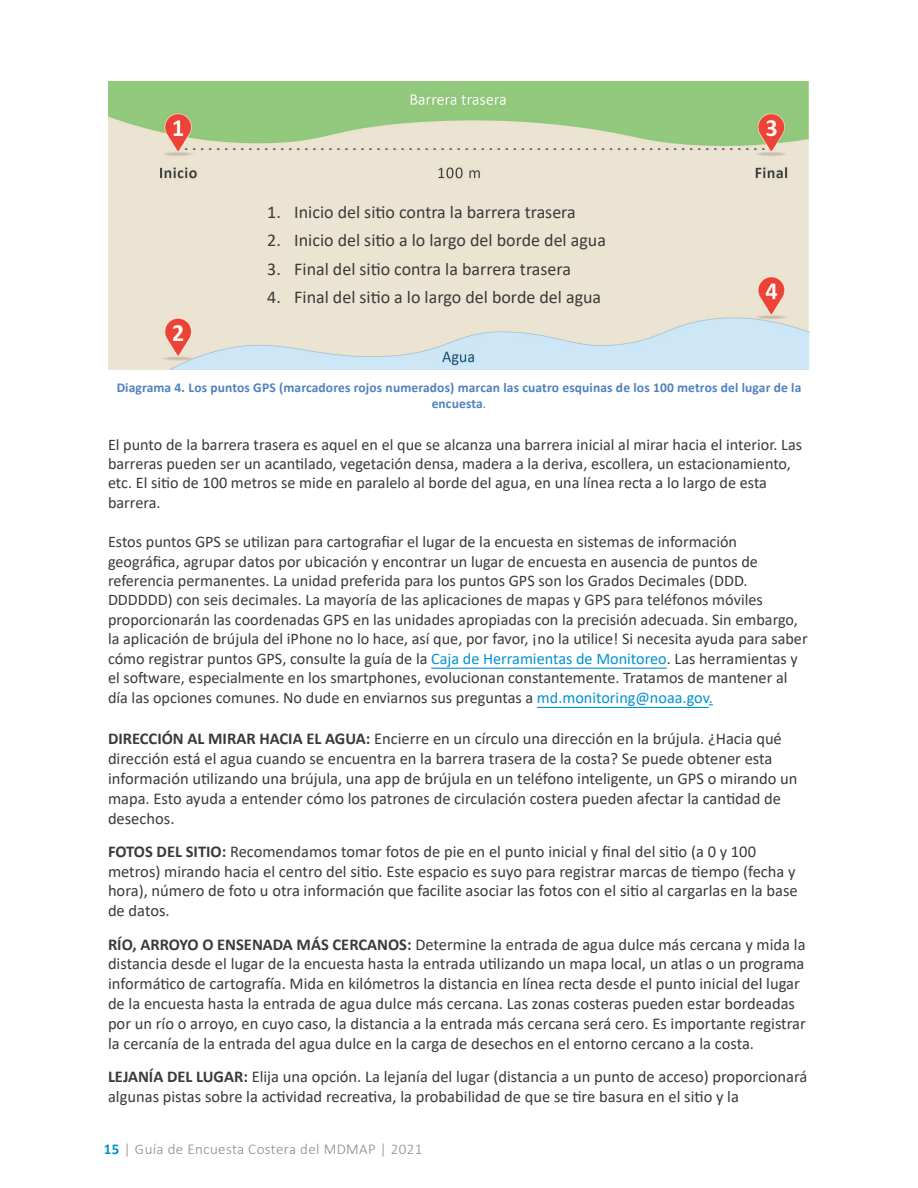
<style>
.page{position:relative;width:918px;height:1188px;background:#fff}
.page>*{position:absolute;margin:0;border:0;box-sizing:border-box;transform-origin:0 0}
.t1{font:18px "Calibri";color:#3a3a3a}
.Paragraph_Style_1{font:16.5px/19.8px "Calibri";color:#3a3a3a}
.Paragraph_Style_1-2{font:16.2px/19.5px "Calibri";color:#3a3a3a}
.t2{font:300 15px "Calibri";letter-spacing:.025em;color:#8a8a8a}
.image_caption{font:700 13.5px "Calibri";letter-spacing:.01em;color:#4f81bd}
.s1{font-weight:400}
.s2{color:#0093d0}
.s3{font-weight:700}
.s4{font-weight:700;color:#0093d0}
</style>
<div class="page">
<hr style="left:431px;top:668px;width:236px;height:1px;background:#0093d0">
<hr style="left:537px;top:707px;width:172px;height:1px;background:#0093d0">
<img style="left:108px;top:81px;width:702px;height:288px">
<p class="t1" style="left:267px;top:199px;width:310px">1. Inicio del sitio contra la barrera trasera</p>
<p class="t1" style="left:267px;top:228px;width:340px">2. Inicio del sitio a lo largo del borde del agua</p>
<p class="t1" style="left:267px;top:256px;width:305px">3. Final del sitio contra la barrera trasera</p>
<p class="t1" style="left:267px;top:284px;width:335px">4. Final del sitio a lo largo del borde del agua</p>
<p class="image_caption" style="left:117px;top:378px;width:686px">Diagrama 4. Los puntos GPS (marcadores rojos numerados) marcan las cuatro esquinas de los 100 metros del lugar de la</p>
<p class="image_caption" style="left:432px;top:394px;width:56px">encuesta<span class="s1">.</span></p>
<p class="Paragraph_Style_1-2" style="left:108px;top:434px;width:696px">El punto de la barrera trasera es aquel en el que se alcanza una barrera inicial al mirar hacia el interior. Las barreras pueden ser un acantilado, vegetación densa, madera a la deriva, escollera, un estacionamiento, etc. El sitio de 100 metros se mide en paralelo al borde del agua, en una línea recta a lo largo de esta barrera.</p>
<p class="Paragraph_Style_1-2" style="left:108px;top:532px;width:701px">Estos puntos GPS se utilizan para cartografiar el lugar de la encuesta en sistemas de información geográfica, agrupar datos por ubicación y encontrar un lugar de encuesta en ausencia de puntos de referencia permanentes. La unidad preferida para los puntos GPS son los Grados Decimales (DDD.<br>DDDDDD) con seis decimales. La mayoría de las aplicaciones de mapas y GPS para teléfonos móviles proporcionarán las coordenadas GPS en las unidades apropiadas con la precisión adecuada. Sin embargo, la aplicación de brújula del iPhone no lo hace, así que, por favor, ¡no la utilice! Si necesita ayuda para saber cómo registrar puntos GPS, consulte la guía de la <span class="s2">Caja de Herramientas de Monitoreo</span>. Las herramientas y el software, especialmente en los smartphones, evolucionan constantemente. Tratamos de mantener al día las opciones comunes. No dude en enviarnos sus preguntas a <span class="s2">md.monitoring@noaa.gov.</span></p>
<p class="Paragraph_Style_1" style="left:108px;top:729px;width:691px"><span class="s3">DIRECCIÓN AL MIRAR HACIA EL AGUA:</span> Encierre en un círculo una dirección en la brújula. ¿Hacia qué dirección está el agua cuando se encuentra en la barrera trasera de la costa? Se puede obtener esta información utilizando una brújula, una app de brújula en un teléfono inteligente, un GPS o mirando un mapa. Esto ayuda a entender cómo los patrones de circulación costera pueden afectar la cantidad de desechos.</p>
<p class="Paragraph_Style_1" style="left:108px;top:841px;width:691px"><span class="s3">FOTOS DEL SITIO:</span> Recomendamos tomar fotos de pie en el punto inicial y final del sitio (a 0 y 100 metros) mirando hacia el centro del sitio. Este espacio es suyo para registrar marcas de tiempo (fecha y hora), número de foto u otra información que facilite asociar las fotos con el sitio al cargarlas en la base de datos.</p>
<p class="Paragraph_Style_1" style="left:108px;top:934px;width:699px"><span class="s3">RÍO, ARROYO O ENSENADA MÁS CERCANOS:</span> Determine la entrada de agua dulce más cercana y mida la distancia desde el lugar de la encuesta hasta la entrada utilizando un mapa local, un atlas o un programa informático de cartografía. Mida en kilómetros la distancia en línea recta desde el punto inicial del lugar de la encuesta hasta la entrada de agua dulce más cercana. Las zonas costeras pueden estar bordeadas por un río o arroyo, en cuyo caso, la distancia a la entrada más cercana será cero. Es importante registrar la cercanía de la entrada del agua dulce en la carga de desechos en el entorno cercano a la costa.</p>
<p class="Paragraph_Style_1" style="left:108px;top:1066px;width:701px"><span class="s3">LEJANÍA DEL LUGAR:</span> Elija una opción. La lejanía del lugar (distancia a un punto de acceso) proporcionará algunas pistas sobre la actividad recreativa, la probabilidad de que se tire basura en el sitio y la</p>
<p class="t2" style="left:104px;top:1140px;width:320px"><span class="s4">15</span> | Guía de Encuesta Costera del MDMAP | 2021</p>
</div>
